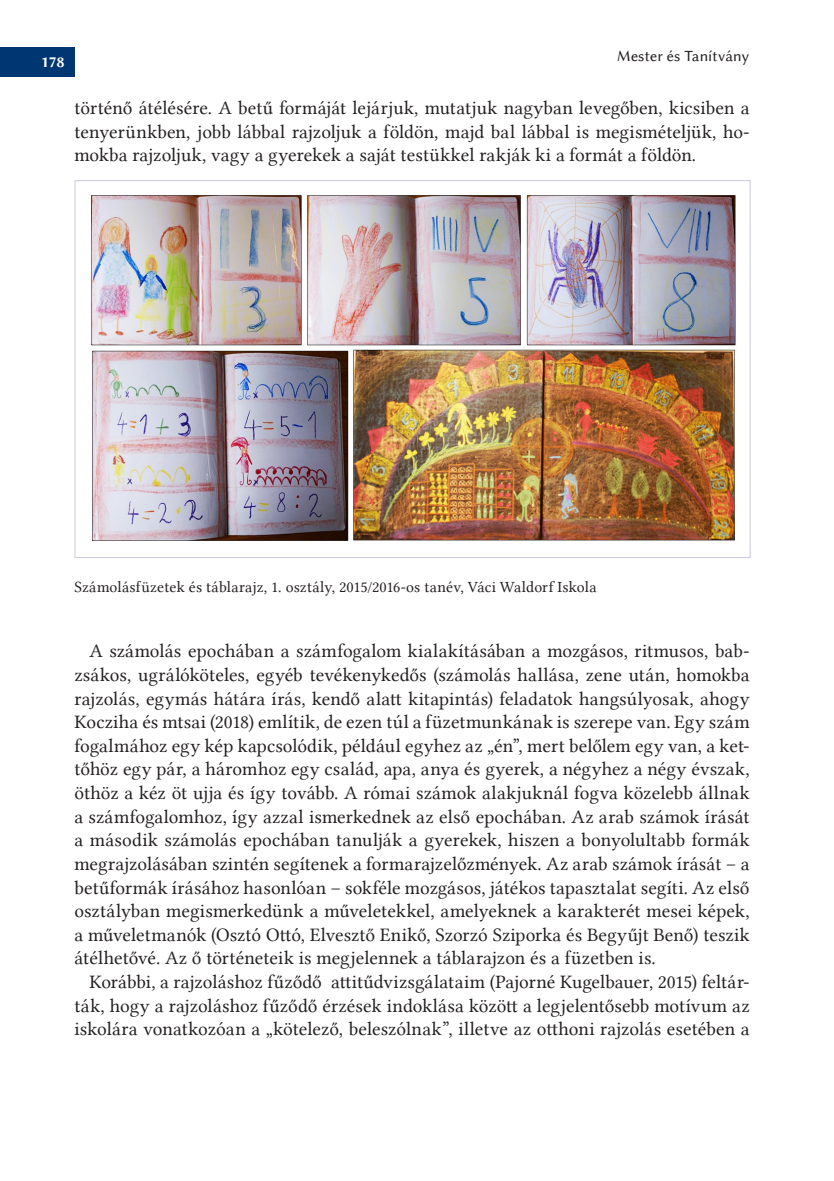
<style>
.page{position:relative;width:834px;height:1181px;background:#fff}
.page>*{position:absolute;margin:0;border:0;box-sizing:border-box;transform-origin:0 0}
.alap_fölé{font:19.25px/23.6px "Lin Libertine";letter-spacing:.005em;color:#231f20;text-align:justify}
.alap{font:19.25px/23.6px "Lin Libertine";letter-spacing:.005em;color:#231f20;text-align:justify}
.Ábra_cím{font:15.75px "Lin Libertine";letter-spacing:.01em;color:#231f20}
.t1{font:15.75px "Lin Biolinum";letter-spacing:.01em;color:#231f20}
.t2{font:15.75px "Lin Biolinum B";color:#fff}
</style>
<div class="page">
<div style="left:0;top:47px;width:74px;height:29px;background:#003773"></div>
<img style="left:91px;top:195px;width:645px;height:346px">
<p class="t2" style="left:41px;top:51px;width:25px">178</p>
<p class="t1" style="left:616px;top:47px;width:134px">Mester és Tanítvány</p>
<p class="alap_fölé" style="left:74px;top:96px;width:676px">történő átélésére. A betű formáját lejárjuk, mutatjuk nagyban levegőben, kicsiben a tenyerünkben, jobb lábbal rajzoljuk a földön, majd bal lábbal is megismételjük, ho&shy;mokba rajzoljuk, vagy a gyerekek a saját testükkel rakják ki a formát a földön.</p>
<p class="Ábra_cím" style="left:74px;top:578px;width:523px">Számolásfüzetek és táblarajz, 1. osztály, 2015/2016-os tanév, Váci Waldorf Iskola</p>
<p class="alap_fölé" style="left:74px;top:639px;width:676px;text-indent:15px">A számolás epochában a számfogalom kialakításában a mozgásos, ritmusos, bab&shy;zsákos, ugrálóköteles, egyéb tevékenykedős (számolás hallása, zene után, homokba rajzolás, egymás hátára írás, kendő alatt kitapintás) feladatok hangsúlyosak, ahogy Kocziha és mtsai (2018) említik, de ezen túl a füzetmunkának is szerepe van. Egy szám fogalmához egy kép kapcsolódik, például egyhez az „én”, mert belőlem egy van, a ket&shy;tőhöz egy pár, a háromhoz egy család, apa, anya és gyerek, a négyhez a négy évszak, öthöz a kéz öt ujja és így tovább. A római számok alakjuknál fogva közelebb állnak a számfogalomhoz, így azzal ismerkednek az első epochában. Az arab számok írását a második számolás epochában tanulják a gyerekek, hiszen a bonyolultabb formák megrajzolásában szintén segítenek a formarajzelőzmények. Az arab számok írását – a betűformák írásához hasonlóan – sokféle mozgásos, játékos tapasztalat segíti. Az első osztályban megismerkedünk a műveletekkel, amelyeknek a karakterét mesei képek, a műveletmanók (Osztó Ottó, Elvesztő Enikő, Szorzó Sziporka és Begyűjt Benő) teszik átélhetővé. Az ő történeteik is megjelennek a táblarajzon és a füzetben is.</p>
<p class="alap" style="left:74px;top:970px;width:676px;text-indent:15px">Korábbi, a rajzoláshoz fűződő attitűdvizsgálataim (Pajorné Kugelbauer, 2015) feltár&shy;ták, hogy a rajzoláshoz fűződő érzések indoklása között a legjelentősebb motívum az iskolára vonatkozóan a „kötelező, beleszólnak”, illetve az otthoni rajzolás esetében a</p>
</div>
